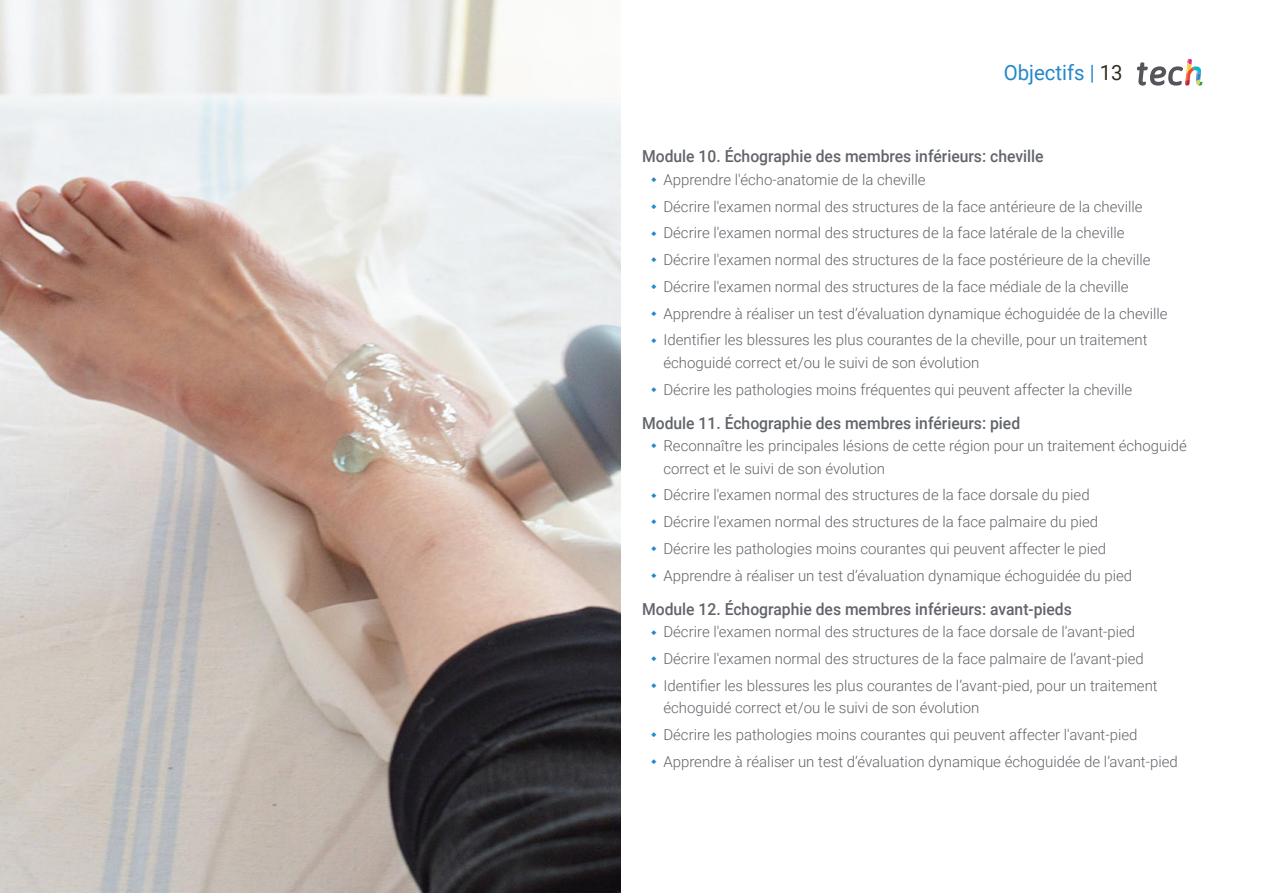
<style>
.page{position:relative;width:1263px;height:893px;background:#fff}
.page>*{position:absolute;margin:0;border:0;box-sizing:border-box;transform-origin:0 0}
.t1{font:21px "Roboto";color:#2488c9}
.t2{font:500 16.5px "Roboto";color:#61646a;scale:.95 1}
.t3{font:300 15px/26.7px "Roboto";color:#61646a}
.s1{color:#312e20}
</style>
<div class="page">
<svg style="left:1137px;top:59px;width:65px;height:27px"></svg>
<img style="left:0;top:0;width:621px;height:893px">
<h1 class="t1" style="left:1004px;top:57px;width:120px">Objectifs | <span class="s1">13</span></h1>
<p class="t2" style="left:642px;top:145px;width:424px">Module 10. Échographie des membres inférieurs: cheville</p>
<p class="t3" style="left:663px;top:166px;width:506px">Apprendre l'écho-anatomie de la cheville<br>Décrire l'examen normal des structures de la face antérieure de la cheville Décrire l'examen normal des structures de la face latérale de la cheville Décrire l'examen normal des structures de la face postérieure de la cheville Décrire l'examen normal des structures de la face médiale de la cheville Apprendre à réaliser un test d’évaluation dynamique échoguidée de la cheville Identifier les blessures les plus courantes de la cheville, pour un traitement</p>
<p class="t3" style="left:663px;top:349px;width:470px">échoguidé correct et/ou le suivi de son évolution<br>Décrire les pathologies moins fréquentes qui peuvent affecter la cheville</p>
<p class="t2" style="left:642px;top:411px;width:399px">Module 11. Échographie des membres inférieurs: pied</p>
<p class="t3" style="left:663px;top:434px;width:525px;line-height:22.5px">Reconnaître les principales lésions de cette région pour un traitement échoguidé correct et le suivi de son évolution</p>
<p class="t3" style="left:663px;top:481px;width:470px">Décrire l'examen normal des structures de la face dorsale du pied Décrire l'examen normal des structures de la face palmaire du pied Décrire les pathologies moins courantes qui peuvent affecter le pied Apprendre à réaliser un test d’évaluation dynamique échoguidée du pied</p>
<p class="t2" style="left:642px;top:598px;width:454px">Module 12. Échographie des membres inférieurs: avant-pieds</p>
<p class="t3" style="left:663px;top:618px;width:496px">Décrire l'examen normal des structures de la face dorsale de l’avant-pied<br>Décrire l'examen normal des structures de la face palmaire de l’avant-pied<br>Identifier les blessures les plus courantes de l’avant-pied, pour un traitement</p>
<p class="t3" style="left:663px;top:694px;width:516px">échoguidé correct et/ou le suivi de son évolution<br>Décrire les pathologies moins courantes qui peuvent affecter l'avant-pied<br>Apprendre à réaliser un test d’évaluation dynamique échoguidée de l’avant-pied</p>
</div>
